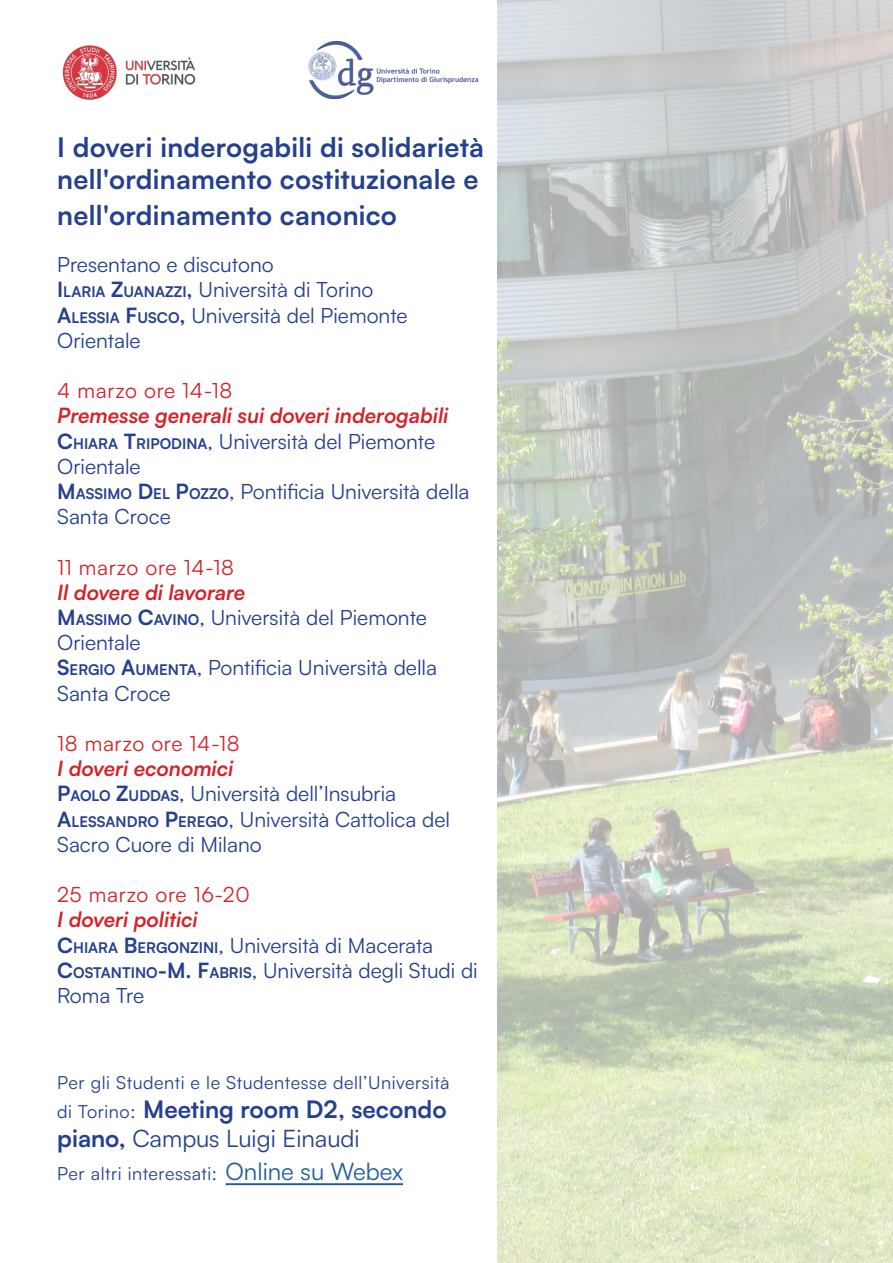
<style>
.page{position:relative;width:893px;height:1263px;background:#fff}
.page>*{position:absolute;margin:0;border:0;box-sizing:border-box;transform-origin:0 0}
.t1{font:700 27px/32.4px "Satoshi";letter-spacing:.01em;color:#25408f}
.t2{font:700 24px/28.8px "Satoshi";color:#25408f}
.t3{font:21px/25.2px "Satoshi";color:#25408f}
.t4{font:21px "Satoshi";letter-spacing:.03em;color:#d2232a}
.t5{font:18px "Satoshi";letter-spacing:.03em;color:#25408f}
.s1{font-weight:700}
.s2{font-weight:700;font-size:14.7px}
.s3{font-weight:700;font-style:italic;color:#d2232a}
.s4{font-weight:400;font-size:18px}
.s5{font-weight:400}
.s6{font-size:24px;color:#215e9e}
</style>
<div class="page">
<img style="left:497px;top:1px;width:396px;height:1262px">
<hr style="left:226px;top:1183px;width:177px;height:2px;background:#215e9e">
<img style="left:62px;top:45px;width:134px;height:55px">
<img style="left:308px;top:42px;width:171px;height:57px">
<p class="t1" style="left:57px;top:129px;width:428px">I doveri inderogabili di solidarietà nell'ordinamento costituzionale e</p>
<p class="t1" style="left:57px;top:198px;width:341px">nell'ordinamento canonico</p>
<p class="t3" style="left:57px;top:251px;width:352px">Presentano e discutono<br><span class="s1">I</span><span class="s2">LARIA</span> <span class="s1">Z</span><span class="s2">UANAZZI</span> <span class="s1">,</span> Università di Torino<br><span class="s1">A</span><span class="s2">LESSIA</span> <span class="s1">F</span><span class="s2">USCO</span><span class="s1">,</span> Università del Piemonte<br>Orientale</p>
<p class="t4" style="left:57px;top:377px;width:177px">4 marzo ore 14-18</p>
<p class="t3" style="left:57px;top:402px;width:414px"><span class="s3">Premesse generali sui doveri inderogabili<br></span><span class="s1">C</span><span class="s2">HIARA</span> <span class="s1">T</span><span class="s2">RI PODI NA</span>, Università del Piemonte<br>Orientale<br><span class="s1">M</span><span class="s2">ASSIMO</span> <span class="s1">D</span> <span class="s2">EL</span> <span class="s1">P</span><span class="s2">OZZO</span>, Pontificia Università della<br>Santa Croce</p>
<p class="t4" style="left:57px;top:553px;width:178px">11 marzo ore 14-18</p>
<p class="t3" style="left:57px;top:579px;width:381px"><span class="s3">Il dovere di lavorare<br></span><span class="s1">M</span><span class="s2">ASSIMO</span> <span class="s1">C</span><span class="s2">AVI NO</span>, Università del Piemonte<br>Orientale<br><span class="s1">S</span><span class="s2">ERGIO</span> <span class="s1">A</span><span class="s2">UM ENTA</span>, Pontificia Università della<br>Santa Croce</p>
<p class="t4" style="left:57px;top:729px;width:184px">18 marzo ore 14-18</p>
<p class="t3" style="left:57px;top:755px;width:394px"><span class="s3">I doveri economici<br></span><span class="s1">P</span><span class="s2">AOLO</span> <span class="s1">Z</span><span class="s2">UDDAS</span>, Università dell’Insubria<br><span class="s1">A</span><span class="s2">LESSANDRO</span> <span class="s1">P</span><span class="s2">EREGO</span>, Università Cattolica del<br>Sacro Cuore di Milano</p>
<p class="t4" style="left:57px;top:881px;width:194px">25 marzo ore 16-20</p>
<p class="t3" style="left:57px;top:906px;width:422px"><span class="s3">I doveri politici<br></span><span class="s1">C</span><span class="s2">HIARA</span> <span class="s1">B</span><span class="s2">ERGONZI NI</span> , Università di Macerata<br><span class="s1">C</span><span class="s2">OSTANTI NO</span><span class="s1">-M. F</span><span class="s2">ABRIS</span>, Università degli Studi di<br>Roma Tre</p>
<p class="t5" style="left:57px;top:1071px;width:394px">Per gli Studenti e le Studentesse dell’Università</p>
<p class="t2" style="left:57px;top:1094px;width:391px"><span class="s4">di Torino:</span> Meeting room D2, secondo piano, <span class="s5">Campus Luigi Einaudi</span></p>
<p class="t5" style="left:57px;top:1161px;width:347px">Per altri interessati: <span class="s6">Online su Webex</span></p>
</div>
